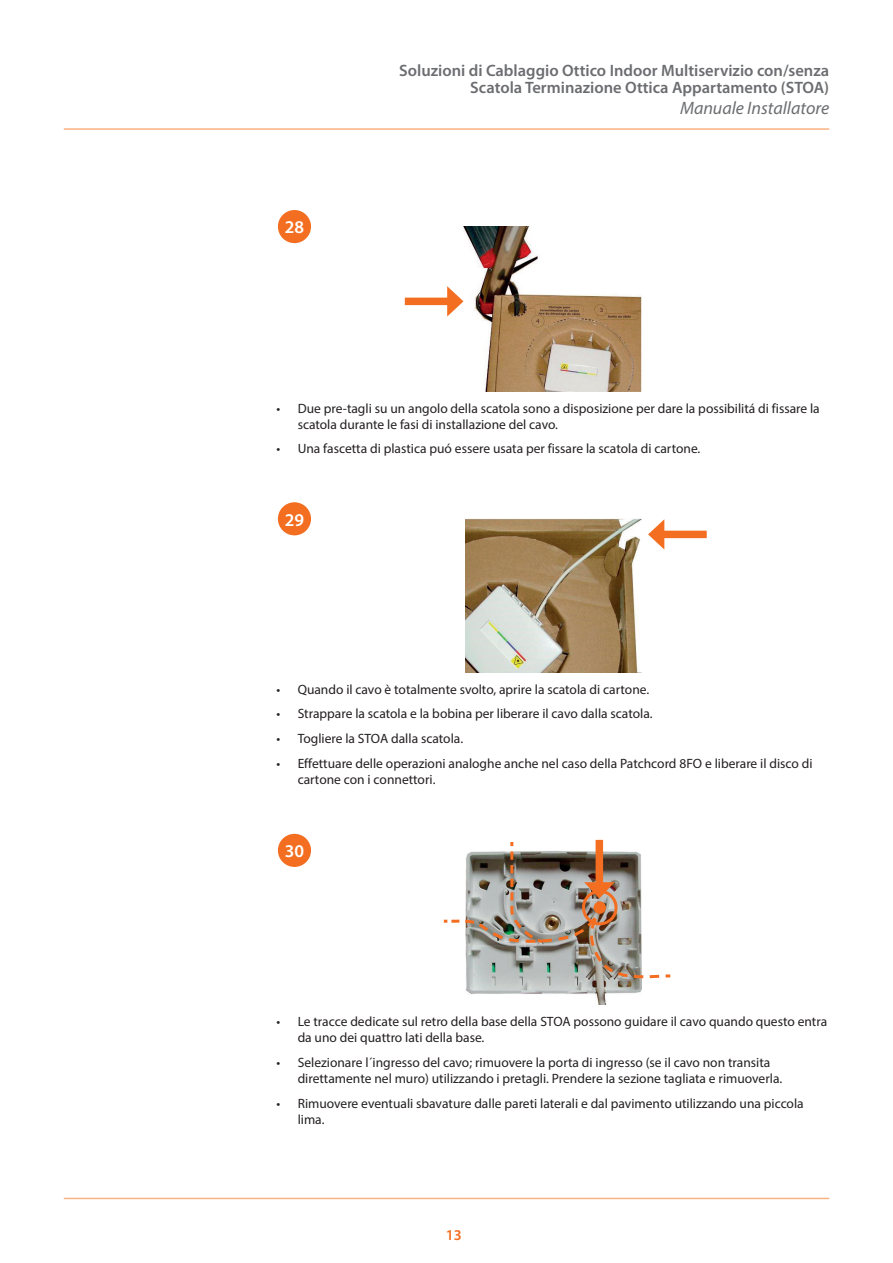
<style>
.page{position:relative;width:893px;height:1263px;background:#fff}
.page>*{position:absolute;margin:0;border:0;box-sizing:border-box;transform-origin:0 0}
.t1{font:italic 18px "Myriad Pro";color:#6c6d70}
.t2{font:600 18px "Myriad Pro";color:#fff}
.t3{font:600 16.5px/16.5px "Myriad Pro";color:#6c6d70;text-align:right}
.t4{font:600 15px "Myriad Pro";color:#f36e21}
.t5{font:13.5px/16.2px "Myriad Pro";color:#231f20}
</style>
<div class="page">
<hr style="left:64px;top:128px;width:765px;height:2px;background:#f9b281">
<hr style="left:64px;top:1198px;width:765px;height:1px;background:#f9b281">
<div style="left:277px;top:501px;width:35px;height:35px;background:#f36e21;border-radius:50%"></div>
<div style="left:276px;top:501px;width:37px;height:36px;border:2px solid #fff;border-radius:50%"></div>
<div style="left:277px;top:209px;width:35px;height:35px;background:#f36e21;border-radius:50%"></div>
<div style="left:276px;top:208px;width:37px;height:37px;border:2px solid #fff;border-radius:50%"></div>
<div style="left:277px;top:833px;width:35px;height:35px;background:#f36e21;border-radius:50%"></div>
<div style="left:276px;top:832px;width:37px;height:36px;border:2px solid #fff;border-radius:50%"></div>
<img style="left:463px;top:226px;width:178px;height:166px">
<img style="left:466px;top:519px;width:175px;height:154px">
<img style="left:466px;top:979px;width:175px;height:26px">
<div style="left:405px;top:298px;width:48px;height:7px;background:#f36e21"></div>
<svg style="left:447px;top:286px;width:16px;height:30px"></svg>
<div style="left:658px;top:531px;width:49px;height:7px;background:#f36e21"></div>
<svg style="left:648px;top:519px;width:16px;height:30px"></svg>
<svg style="left:443px;top:839px;width:228px;height:140px"></svg>
<div style="left:582px;top:890px;width:36px;height:35px;border:3px solid #f36e21;border-radius:50%"></div>
<div style="left:594px;top:901px;width:12px;height:13px;background:#f36e21;border-radius:50%"></div>
<p class="t3" style="left:399px;top:63px;width:431px">Soluzioni di Cablaggio Ottico Indoor Multiservizio con/senza<br>Scatola Terminazione Ottica Appartamento (STOA)</p>
<h1 class="t2" style="left:285px;top:217px;width:21px">28</h1>
<h1 class="t1" style="left:680px;top:97px;width:151px">Manuale Installatore</h1>
<p class="t5" style="left:298px;top:400px;width:524px;text-indent:-21px">• Due pre-tagli su un angolo della scatola sono a disposizione per dare la possibilitá di fissare la scatola durante le fasi di installazione del cavo.</p>
<p class="t5" style="left:276px;top:441px;width:425px">• Una fascetta di plastica puó essere usata per fissare la scatola di cartone.</p>
<h1 class="t2" style="left:285px;top:510px;width:21px">29</h1>
<p class="t5" style="left:276px;top:681px;width:374px">• Quando il cavo è totalmente svolto, aprire la scatola di cartone.</p>
<p class="t5" style="left:276px;top:705px;width:378px">• Strappare la scatola e la bobina per liberare il cavo dalla scatola.</p>
<p class="t5" style="left:276px;top:730px;width:188px">• Togliere la STOA dalla scatola.</p>
<p class="t5" style="left:298px;top:755px;width:516px;text-indent:-21px">• Effettuare delle operazioni analoghe anche nel caso della Patchcord 8FO e liberare il disco di cartone con i connettori.</p>
<h1 class="t2" style="left:285px;top:841px;width:21px">30</h1>
<p class="t5" style="left:298px;top:1013px;width:531px;text-indent:-21px">• Le tracce dedicate sul retro della base della STOA possono guidare il cavo quando questo entra da uno dei quattro lati della base.</p>
<p class="t5" style="left:298px;top:1054px;width:486px;text-indent:-21px">• Selezionare l´ingresso del cavo; rimuovere la porta di ingresso (se il cavo non transita direttamente nel muro) utilizzando i pretagli. Prendere la sezione tagliata e rimuoverla.</p>
<p class="t5" style="left:298px;top:1095px;width:508px;text-indent:-21px">• Rimuovere eventuali sbavature dalle pareti laterali e dal pavimento utilizzando una piccola lima.</p>
<p class="t4" style="left:446px;top:1226px;width:18px">13</p>
</div>
